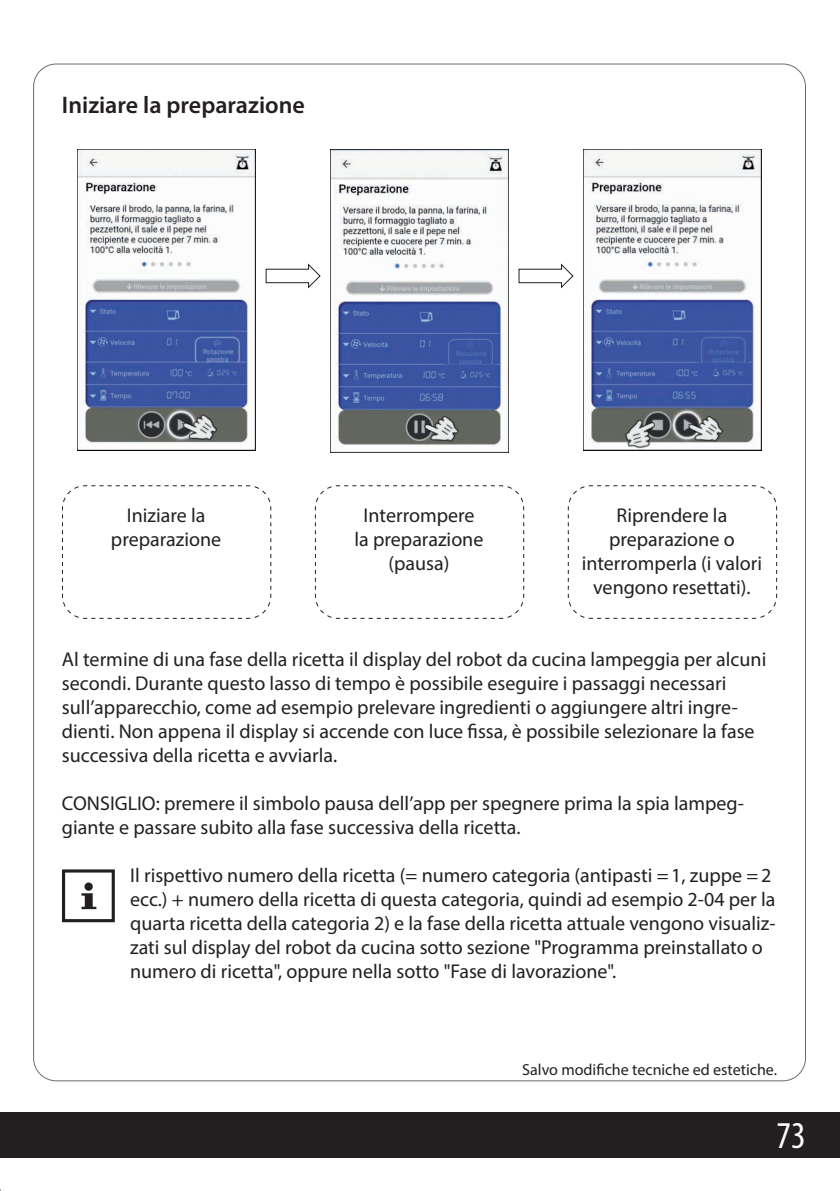
<style>
.page{position:relative;width:840px;height:1191px;background:#fff}
.page>*{position:absolute;margin:0;border:0;box-sizing:border-box;transform-origin:0 0}
.t1{font:condensed 38px "Myriad Pro";color:#fff}
.t2{font:600 24px "Myriad Pro";color:#231f20}
.t3{font:20px/24px "Myriad Pro";color:#231f20}
.t4{font:16px "Myriad Pro";color:#231f20}
</style>
<div class="page">
<div style="left:0;top:1112px;width:839px;height:45px;background:#231f20"></div>
<svg style="left:265px;top:263px;width:55px;height:26px"></svg>
<svg style="left:518px;top:263px;width:55px;height:26px"></svg>
<svg style="left:62px;top:485px;width:210px;height:134px"></svg>
<svg style="left:314px;top:485px;width:210px;height:134px"></svg>
<svg style="left:567px;top:485px;width:210px;height:134px"></svg>
<img style="left:78px;top:149px;width:177px;height:301px">
<img style="left:330px;top:149px;width:178px;height:303px">
<img style="left:583px;top:149px;width:177px;height:301px">
<img style="left:178px;top:405px;width:45px;height:44px">
<img style="left:419px;top:407px;width:45px;height:43px">
<img style="left:683px;top:407px;width:45px;height:43px">
<img style="left:618px;top:414px;width:43px;height:37px">
<svg style="left:62px;top:869px;width:53px;height:53px"></svg>
<p class="t2" style="left:62px;top:90px;width:244px">Iniziare la preparazione</p>
<p class="t3" style="left:111px;top:502px;width:112px;text-align:center">Iniziare la preparazione</p>
<p class="t3" style="left:354px;top:502px;width:130px;text-align:center">Interrompere la preparazione (pausa)</p>
<p class="t3" style="left:581px;top:502px;width:182px;text-align:center">Riprendere la preparazione o interromperla (i valori vengono resettati).</p>
<p class="t3" style="left:62px;top:646px;width:705px">Al termine di una fase della ricetta il display del robot da cucina lampeggia per alcuni secondi. Durante questo lasso di tempo è possibile eseguire i passaggi necessari sull’apparecchio, come ad esempio prelevare ingredienti o aggiungere altri ingre&shy;dienti. Non appena il display si accende con luce fissa, è possibile selezionare la fase successiva della ricetta e avviarla.</p>
<p class="t3" style="left:62px;top:790px;width:683px">CONSIGLIO: premere il simbolo pausa dell’app per spegnere prima la spia lampeg&shy;giante e passare subito alla fase successiva della ricetta.</p>
<p class="t3" style="left:130px;top:862px;width:646px">Il rispettivo numero della ricetta (= numero categoria (antipasti =1, zuppe =2 ecc.) + numero della ricetta di questa categoria, quindi ad esempio 2-04 per la quarta ricetta della categoria 2) e la fase della ricetta attuale vengono visualiz&shy;zati sul display del robot da cucina sotto sezione "Programma preinstallato o numero di ricetta", oppure nella sotto "Fase di lavorazione".</p>
<p class="t4" style="left:522px;top:1059px;width:256px">Salvo modifiche tecniche ed estetiche.</p>
<h1 class="t1" style="left:776px;top:1112px;width:31px">73</h1>
</div>
